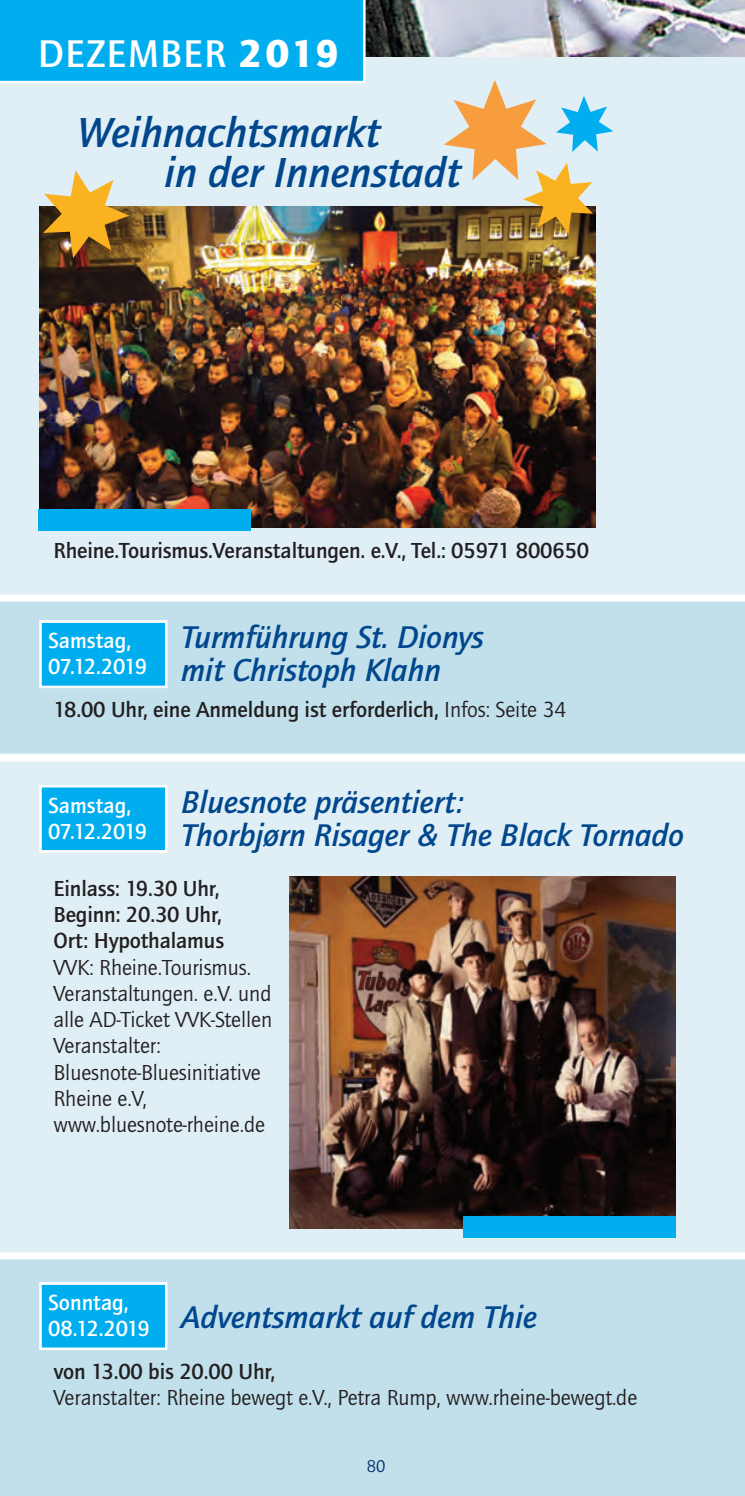
<style>
.page{position:relative;width:745px;height:1496px;background:#fff}
.page>*{position:absolute;margin:0;border:0;box-sizing:border-box;transform-origin:0 0}
.t1{font:italic 500 43.5px/40.5px "Quay Sans ITC Com";color:#01478d}
.t2{font:500 40px "Quay Sans ITC Com";letter-spacing:.03em;color:#fff}
.t3{font:italic 500 32.5px/33.2px "Quay Sans ITC Com";color:#01478d}
.t4{font:22.5px/26.2px "Quay Sans ITC Com";letter-spacing:-.005em;color:#231f20}
.t5{font:500 22.5px/26.2px "Quay Sans ITC Com";letter-spacing:-.005em;color:#231f20}
.t6{font:500 22.5px/26.2px "Quay Sans ITC Com";color:#fff}
.t7{font:17.5px "Quay Sans ITC Com";color:#01316d}
.s1{font-weight:900}
.s2{font-weight:400}
</style>
<div class="page">
<div style="left:0;top:6px;width:744px;height:1490px;background:#dfeff5"></div>
<div style="left:0;top:602px;width:744px;height:151px;background:#c1e0ec"></div>
<div style="left:0;top:1254px;width:744px;height:242px;background:#c1e0ec"></div>
<div style="left:0;top:754px;width:744px;height:7px;background:#fff"></div>
<div style="left:0;top:1252px;width:744px;height:7px;background:#fff"></div>
<div style="left:0;top:594px;width:744px;height:8px;background:#fff"></div>
<img style="left:365px;top:0;width:379px;height:57px">
<div style="left:42px;top:623px;width:123px;height:63px;background:#00aeef"></div>
<div style="left:39px;top:620px;width:128px;height:68px;border:2px solid #fff"></div>
<div style="left:42px;top:1284px;width:123px;height:63px;background:#00aeef"></div>
<div style="left:39px;top:1282px;width:128px;height:68px;border:2px solid #fff"></div>
<div style="left:42px;top:787px;width:123px;height:63px;background:#00aeef"></div>
<div style="left:39px;top:785px;width:128px;height:68px;border:2px solid #fff"></div>
<img style="left:39px;top:206px;width:555px;height:321px">
<img style="left:289px;top:877px;width:386px;height:351px">
<div style="left:38px;top:509px;width:213px;height:22px;background:#00aeef"></div>
<div style="left:462px;top:1216px;width:212px;height:21px;background:#00aeef"></div>
<svg style="left:43px;top:170px;width:86px;height:88px"></svg>
<svg style="left:443px;top:80px;width:170px;height:154px"></svg>
<div style="left:0;top:0;width:365px;height:83px;background:#00aeef"></div>
<h2 class="t2" style="left:38px;top:30px;width:302px">DEZEMBER <span class="s1">2019</span></h2>
<h1 class="t1" style="left:164px;top:111px;width:298px;text-indent:-87px">Weihnachtsmarkt<br>in der Innenstadt</h1>
<p class="t5" style="left:53px;top:537px;width:537px">Rheine.Tourismus.Veranstaltungen. e.V., Tel.: 05971 800650</p>
<p class="t6" style="left:48px;top:627px;width:100px">Samstag,<br>07.12.2019</p>
<h3 class="t3" style="left:181px;top:620px;width:304px">Turmführung St. Dionys mit Christoph Klahn</h3>
<p class="t5" style="left:53px;top:696px;width:514px">18.00 Uhr, eine Anmeldung ist erforderlich, <span class="s2">Infos: Seite 34</span></p>
<p class="t6" style="left:48px;top:792px;width:100px">Samstag,<br>07.12.2019</p>
<h3 class="t3" style="left:181px;top:785px;width:504px">Bluesnote präsentiert:<br>Thorbjørn Risager &amp; The Black Tornado</h3>
<p class="t5" style="left:53px;top:875px;width:172px">Einlass: 19.30 Uhr,<br>Beginn: 20.30 Uhr,<br>Ort: Hypothalamus</p>
<p class="t4" style="left:53px;top:954px;width:220px">VVK: Rheine.Tourismus.<br>Veranstaltungen. e.V. und alle AD-Ticket VVK-Stellen<br>Veranstalter:<br>Bluesnote-Bluesinitiative<br>Rheine e.V, www.bluesnote-rheine.de</p>
<p class="t6" style="left:48px;top:1289px;width:82px">Sonntag,</p>
<h3 class="t3" style="left:48px;top:1300px;width:490px"><sub>08.12.2019</sub> Adventsmarkt auf dem Thie</h3>
<p class="t5" style="left:53px;top:1357px;width:223px">von 13.00 bis 20.00 Uhr,</p>
<p class="t4" style="left:53px;top:1384px;width:585px">Veranstalter: Rheine bewegt e.V., Petra Rump, www.rheine-bewegt.de</p>
<p class="t7" style="left:367px;top:1455px;width:20px">80</p>
</div>
